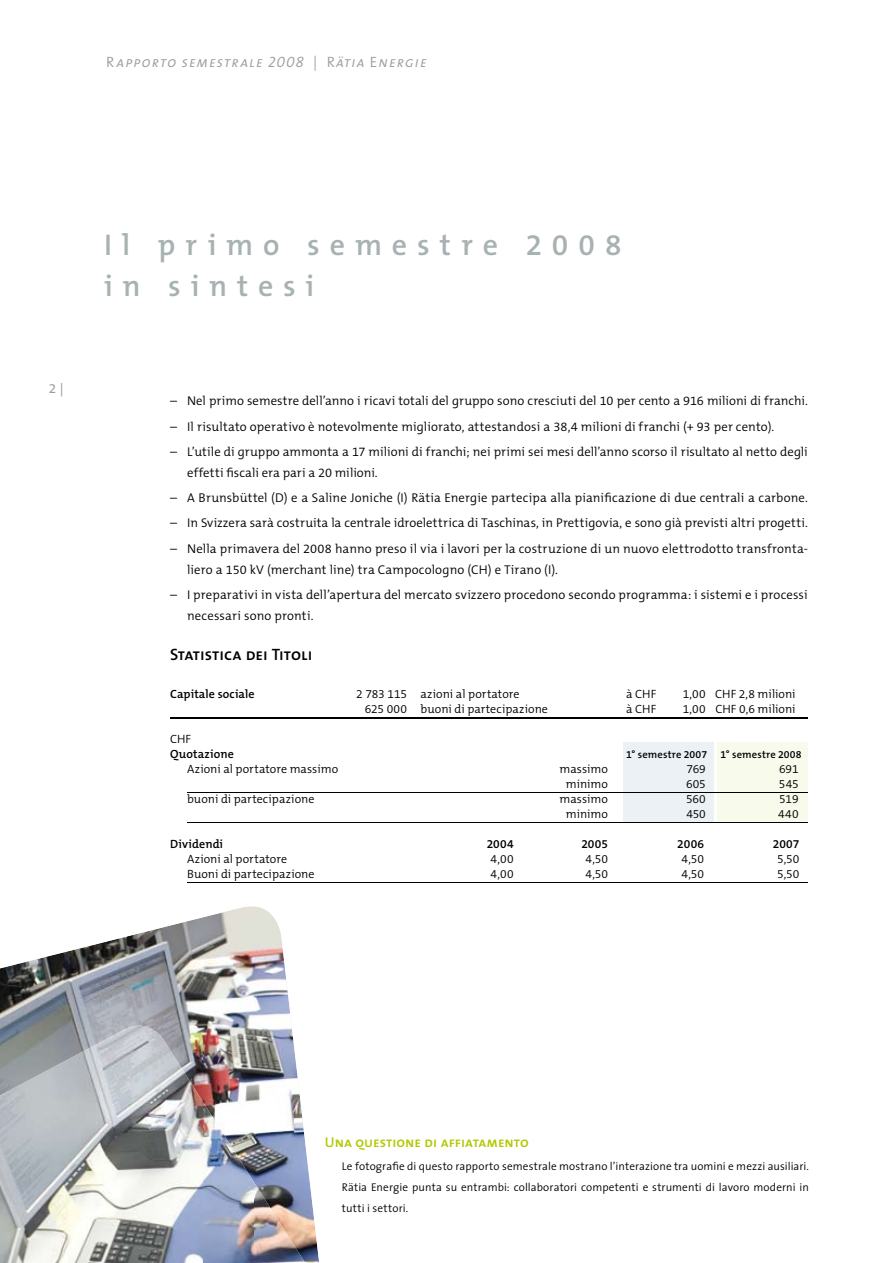
<style>
.page{position:relative;width:893px;height:1263px;background:#fff}
.page>*{position:absolute;margin:0;border:0;box-sizing:border-box;transform-origin:0 0}
.t1{font:600 30px/40.5px "The Mix B6";letter-spacing:.33em;color:#a8b2b3}
.t2{font:16.5px "The Sans Semi Bold Caps";color:#000}
.t3{font:italic 15px "The Sans Semi Light Caps";letter-spacing:.065em;color:#9c9d9f}
.t4{font:14.25px "The Sans Semi Bold Caps";color:#b1c800}
.t5{font:13.5px "The Mix B5 Plain";color:#9c9d9f}
.t6{font:300 12.75px/21px "The Mix B4";letter-spacing:.01em;color:#000}
.t7{font:300 12px "The Mix B4";color:#000}
.t8{font:600 12px "The Mix B6";letter-spacing:.01em;color:#000}
.t9{font:300 11.25px/21px "The Sans";letter-spacing:.01em;color:#000;text-align:justify}
.t10{font:600 10.5px "The Mix B6";letter-spacing:.015em;color:#000}
.s1{font-style:normal}
</style>
<div class="page">
<div style="left:624px;top:742px;width:90px;height:81px;background:#ebf1f5"></div>
<div style="left:718px;top:742px;width:90px;height:81px;background:#f8faec"></div>
<hr style="left:170px;top:717px;width:638px;height:1px;background:#000">
<hr style="left:187px;top:792px;width:621px;height:1px;background:#000">
<hr style="left:187px;top:822px;width:621px;height:1px;background:#000">
<hr style="left:187px;top:882px;width:621px;height:1px;background:#000">
<img style="left:0;top:937px;width:319px;height:326px">
<img style="left:124px;top:906px;width:157px;height:134px">
<img style="left:0;top:1025px;width:204px;height:238px">
<img style="left:203px;top:1073px;width:52px;height:190px">
<img style="left:254px;top:1168px;width:51px;height:95px">
<p class="t3" style="left:106px;top:52px;width:322px"><span class="s1">R</span>apporto semestrale 2008 | <span class="s1">R</span>ätia <span class="s1">E</span>nergie</p>
<p class="t5" style="left:49px;top:381px;width:16px">2 |</p>
<h1 class="t1" style="left:104px;top:226px;width:519px">Il primo semestre 2008 in sintesi</h1>
<p class="t6" style="left:170px;top:391px;width:639px">– Nel primo semestre dell’anno i ricavi totali del gruppo sono cresciuti del 10 per cento a 916 milioni di franchi.</p>
<p class="t6" style="left:170px;top:416px;width:606px">– Il risultato operativo è notevolmente migliorato, attestandosi a 38,4 milioni di franchi (+ 93 per cento).</p>
<p class="t6" style="left:187px;top:441px;width:622px;text-indent:-17px">– L’utile di gruppo ammonta a 17 milioni di franchi; nei primi sei mesi dell’anno scorso il risultato al netto degli effetti fiscali era pari a 20 milioni.</p>
<p class="t6" style="left:170px;top:488px;width:639px">– A Brunsbüttel (D) e a Saline Joniche (I) Rätia Energie partecipa alla pianificazione di due centrali a carbone.</p>
<p class="t6" style="left:170px;top:513px;width:639px">– In Svizzera sarà costruita la centrale idroelettrica di Taschinas, in Prettigovia, e sono già previsti altri progetti.</p>
<p class="t6" style="left:187px;top:538px;width:622px;text-indent:-17px">– Nella primavera del 2008 hanno preso il via i lavori per la costruzione di un nuovo elettrodotto transfronta&shy;liero a 150 kV (merchant line) tra Campocologno (CH) e Tirano (I).</p>
<p class="t6" style="left:187px;top:584px;width:622px;text-indent:-17px">– I preparativi in vista dell’apertura del mercato svizzero procedono secondo programma: i sistemi e i processi necessari sono pronti.</p>
<p class="t2" style="left:170px;top:643px;width:144px">Statistica dei Titoli</p>
<p class="t8" style="left:170px;top:688px;width:86px">Capitale sociale</p>
<p class="t7" style="left:356px;top:688px;width:165px">2 783 115 azioni al portatore</p>
<p class="t7" style="left:626px;top:688px;width:32px">à CHF</p>
<p class="t7" style="left:683px;top:688px;width:114px">1,00 CHF 2,8 milioni</p>
<p class="t7" style="left:365px;top:703px;width:185px">625 000 buoni di partecipazione</p>
<p class="t7" style="left:626px;top:703px;width:32px">à CHF</p>
<p class="t7" style="left:683px;top:703px;width:114px">1,00 CHF 0,6 milioni</p>
<p class="t7" style="left:170px;top:733px;width:23px">CHF</p>
<p class="t8" style="left:170px;top:748px;width:65px">Quotazione</p>
<p class="t10" style="left:626px;top:749px;width:82px">1° semestre 2007</p>
<p class="t10" style="left:720px;top:749px;width:83px">1° semestre 2008</p>
<p class="t7" style="left:187px;top:763px;width:153px">Azioni al portatore massimo</p>
<p class="t7" style="left:559px;top:763px;width:50px">massimo</p>
<p class="t7" style="left:687px;top:763px;width:21px">769</p>
<p class="t7" style="left:779px;top:763px;width:21px">691</p>
<p class="t7" style="left:566px;top:778px;width:44px">minimo</p>
<p class="t7" style="left:686px;top:778px;width:21px">605</p>
<p class="t7" style="left:779px;top:778px;width:21px">545</p>
<p class="t7" style="left:187px;top:793px;width:129px">buoni di partecipazione</p>
<p class="t7" style="left:559px;top:793px;width:50px">massimo</p>
<p class="t7" style="left:686px;top:793px;width:21px">560</p>
<p class="t7" style="left:779px;top:793px;width:21px">519</p>
<p class="t7" style="left:566px;top:808px;width:44px">minimo</p>
<p class="t7" style="left:686px;top:808px;width:21px">450</p>
<p class="t7" style="left:778px;top:808px;width:22px">440</p>
<p class="t8" style="left:170px;top:838px;width:54px">Dividendi</p>
<p class="t8" style="left:487px;top:838px;width:28px">2004</p>
<p class="t8" style="left:581px;top:838px;width:28px">2005</p>
<p class="t8" style="left:677px;top:838px;width:28px">2006</p>
<p class="t8" style="left:773px;top:838px;width:28px">2007</p>
<p class="t7" style="left:187px;top:853px;width:101px">Azioni al portatore</p>
<p class="t7" style="left:491px;top:853px;width:24px">4,00</p>
<p class="t7" style="left:585px;top:853px;width:24px">4,50</p>
<p class="t7" style="left:682px;top:853px;width:24px">4,50</p>
<p class="t7" style="left:777px;top:853px;width:24px">5,50</p>
<p class="t7" style="left:187px;top:868px;width:129px">Buoni di partecipazione</p>
<p class="t7" style="left:491px;top:868px;width:24px">4,00</p>
<p class="t7" style="left:585px;top:868px;width:24px">4,50</p>
<p class="t7" style="left:682px;top:868px;width:24px">4,50</p>
<p class="t7" style="left:777px;top:868px;width:24px">5,50</p>
<p class="t4" style="left:325px;top:1132px;width:205px">Una questione di affiatamento</p>
<p class="t9" style="left:342px;top:1156px;width:469px">Le fotografie di questo rapporto semestrale mostrano l’interazione tra uomini e mezzi ausiliari.<br>Rätia Energie punta su entrambi: collaboratori competenti e strumenti di lavoro moderni in tutti i settori.</p>
</div>
